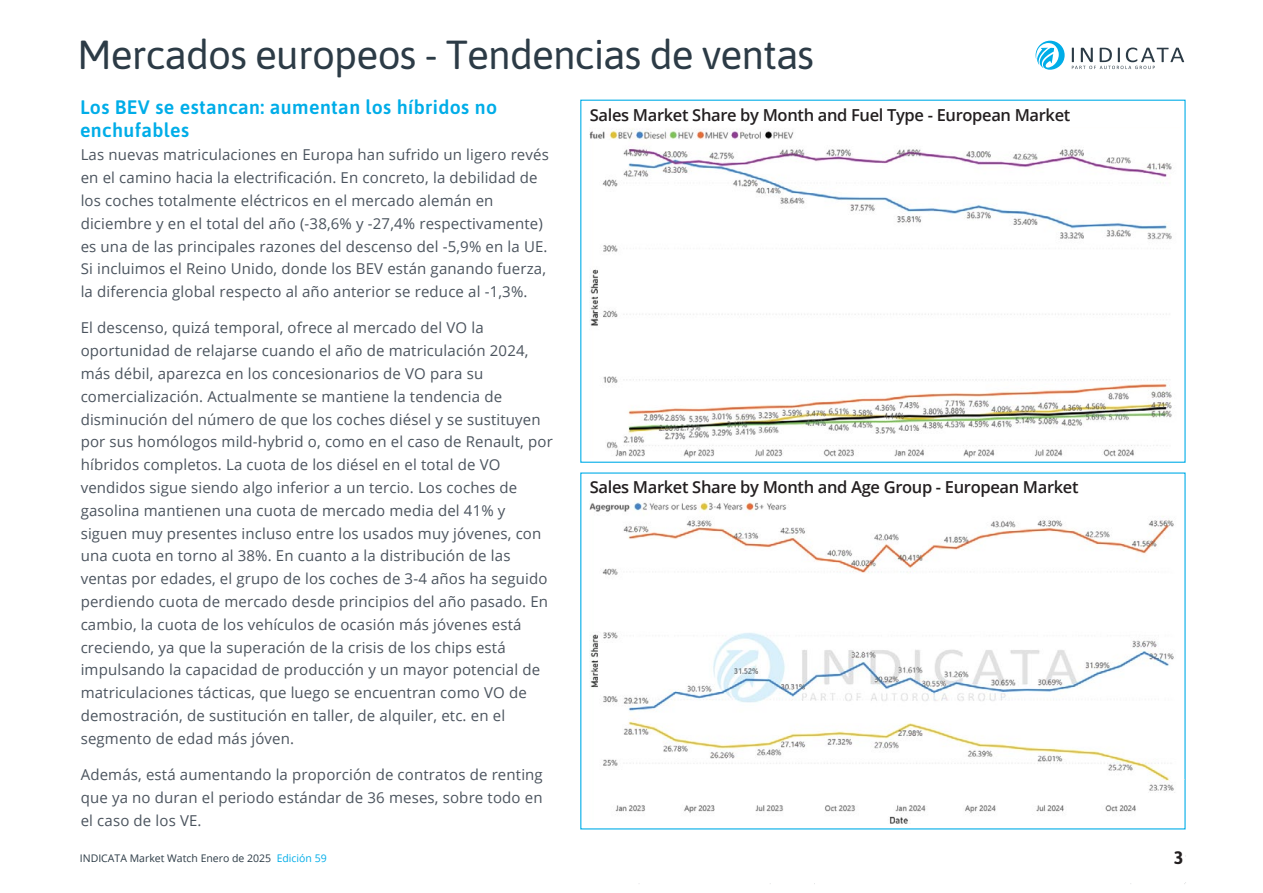
<style>
.page{position:relative;width:1263px;height:893px;background:#fff}
.page>*{position:absolute;margin:0;border:0;box-sizing:border-box;transform-origin:0 0}
.t1{font:40.5px "Asap";letter-spacing:-.02em;color:#2c3b46}
.t2{font:600 19.5px/23.4px "Asap";letter-spacing:.02em;color:#00ade8}
.t3{font:700 18px "Asap";color:#231f20}
.t4{font:600 16.5px "Open Sans";letter-spacing:-.02em;color:#231f20}
.t5{font:15px/22.8px "Open Sans";letter-spacing:.01em;color:#4b545e}
.t6{font:10.5px "Open Sans";color:#2c3b46}
.s1{color:#00ade8}
</style>
<div class="page">
<svg style="left:1035px;top:41px;width:30px;height:29px"></svg>
<svg style="left:1072px;top:48px;width:112px;height:21px"></svg>
<img style="left:589px;top:128px;width:583px;height:330px">
<img style="left:589px;top:501px;width:586px;height:322px">
<h1 class="t1" style="left:78px;top:26px;width:738px">Mercados europeos - Tendencias de ventas</h1>
<h2 class="t2" style="left:80px;top:94px;width:419px">Los BEV se estancan: aumentan los híbridos no enchufables</h2>
<p class="t5" style="left:81px;top:143px;width:470px">Las nuevas matriculaciones en Europa han sufrido un ligero revés en el camino hacia la electrificación. En concreto, la debilidad de los coches totalmente eléctricos en el mercado alemán en diciembre y en el total del año (-38,6% y -27,4% respectivamente) es una de las principales razones del descenso del -5,9% en la UE.<br>Si incluimos el Reino Unido, donde los BEV están ganando fuerza, la diferencia global respecto al año anterior se reduce al -1,3%.</p>
<p class="t5" style="left:81px;top:316px;width:474px">El descenso, quizá temporal, ofrece al mercado del VO la oportunidad de relajarse cuando el año de matriculación 2024, más débil, aparezca en los concesionarios de VO para su comercialización. Actualmente se mantiene la tendencia de disminución del número de que los coches diésel y se sustituyen por sus homólogos mild-hybrid o, como en el caso de Renault, por híbridos completos. La cuota de los diésel en el total de VO vendidos sigue siendo algo inferior a un tercio. Los coches de gasolina mantienen una cuota de mercado media del 41% y siguen muy presentes incluso entre los usados muy jóvenes, con una cuota en torno al 38%. En cuanto a la distribución de las ventas por edades, el grupo de los coches de 3-4 años ha seguido perdiendo cuota de mercado desde principios del año pasado. En cambio, la cuota de los vehículos de ocasión más jóvenes está creciendo, ya que la superación de la crisis de los chips está impulsando la capacidad de producción y un mayor potencial de matriculaciones tácticas, que luego se encuentran como VO de demostración, de sustitución en taller, de alquiler, etc. en el segmento de edad más jóven.</p>
<p class="t5" style="left:81px;top:763px;width:464px;text-align:justify">Además, está aumentando la proporción de contratos de renting que ya no duran el periodo estándar de 36 meses, sobre todo en el caso de los VE.</p>
<p class="t4" style="left:590px;top:103px;width:482px">Sales Market Share by Month and Fuel Type - European Market</p>
<p class="t4" style="left:590px;top:476px;width:490px">Sales Market Share by Month and Age Group - European Market</p>
<p class="t6" style="left:80px;top:851px;width:248px">INDICATA Market Watch Enero de 2025 <span class="s1">Edición 59</span></p>
<p class="t3" style="left:1174px;top:845px;width:11px">3</p>
</div>
